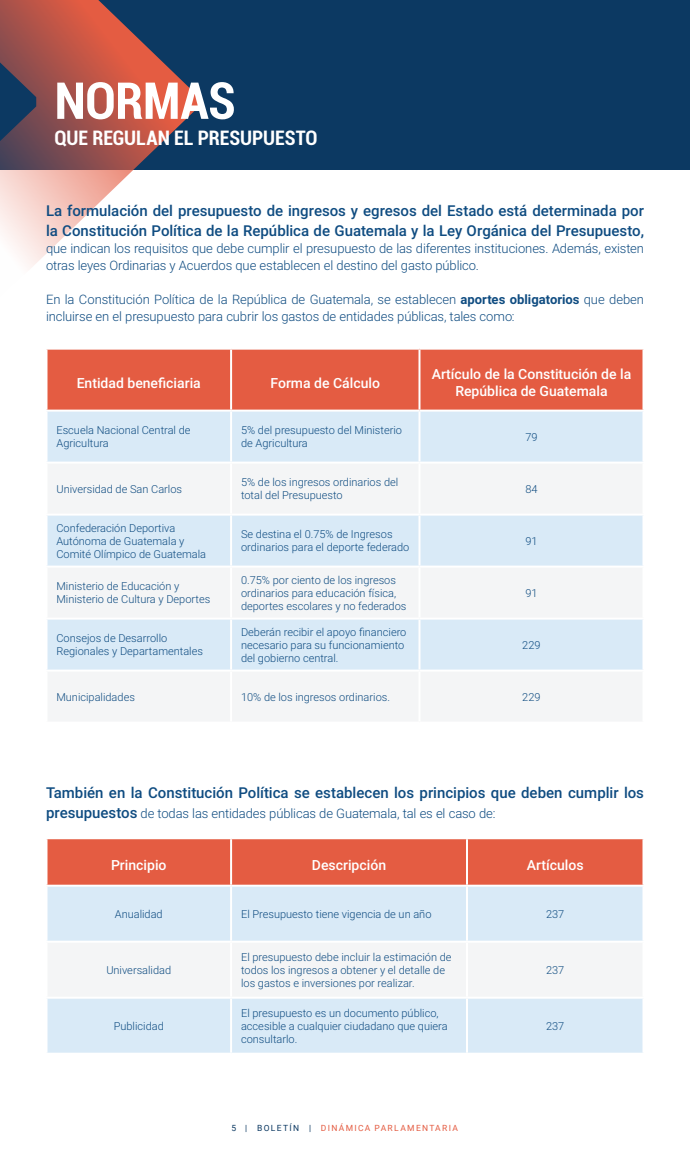
<style>
.page{position:relative;width:690px;height:1159px;background:#fff}
.page>*{position:absolute;margin:0;border:0;box-sizing:border-box;transform-origin:0 0}
.t1{font:700 condensed 51px "Roboto";letter-spacing:-.01em;color:#fff}
.t2{font:700 condensed 20px "Roboto";color:#fff}
.t3{font:500 15px/20px "Roboto";color:#0f4c81}
.t4{font:500 14px/16.8px "Roboto";color:#fff;text-align:center}
.t5{font:300 13px/17px "Roboto";letter-spacing:-.01em;color:#0f4c81}
.t6{font:300 11px/13px "Roboto";color:#0f4c81}
.t7{font:8.5px "Roboto";letter-spacing:.155em;color:#e45c42}
.s1{font-weight:700}
.s2{font-weight:500;font-size:15px}
.s3{color:#0c3962}
</style>
<div class="page">
<div style="left:0;top:0;width:690px;height:170px;background:#0c3962"></div>
<svg style="left:0;top:0;width:199px;height:268px"></svg>
<div style="left:48px;top:350px;width:594px;height:60px;background:#e45c42"></div>
<div style="left:48px;top:412px;width:594px;height:50px;background:#d9eaf7"></div>
<svg style="left:48px;top:464px;width:594px;height:257px;fill:#f4f5f6"></svg>
<hr style="left:230px;top:350px;width:2px;height:60px;background:#fff">
<hr style="left:418px;top:350px;width:2px;height:60px;background:#fff">
<hr style="left:230px;top:412px;width:2px;height:50px;background:#fff">
<hr style="left:418px;top:412px;width:2px;height:50px;background:#fff">
<hr style="left:230px;top:464px;width:2px;height:50px;background:#fff">
<hr style="left:418px;top:464px;width:2px;height:50px;background:#fff">
<hr style="left:46px;top:514px;width:185px;height:2px;background:#fff">
<hr style="left:231px;top:514px;width:189px;height:2px;background:#fff">
<hr style="left:230px;top:516px;width:2px;height:50px;background:#fff">
<hr style="left:420px;top:514px;width:224px;height:2px;background:#fff">
<hr style="left:418px;top:516px;width:2px;height:50px;background:#fff">
<hr style="left:46px;top:566px;width:185px;height:2px;background:#fff">
<hr style="left:231px;top:566px;width:189px;height:2px;background:#fff">
<hr style="left:230px;top:568px;width:2px;height:50px;background:#fff">
<hr style="left:420px;top:566px;width:224px;height:2px;background:#fff">
<hr style="left:418px;top:568px;width:2px;height:50px;background:#fff">
<hr style="left:46px;top:618px;width:185px;height:2px;background:#fff">
<hr style="left:231px;top:618px;width:189px;height:2px;background:#fff">
<hr style="left:230px;top:620px;width:2px;height:50px;background:#fff">
<hr style="left:420px;top:618px;width:224px;height:2px;background:#fff">
<hr style="left:418px;top:620px;width:2px;height:50px;background:#fff">
<hr style="left:46px;top:670px;width:185px;height:2px;background:#fff">
<hr style="left:231px;top:670px;width:189px;height:2px;background:#fff">
<hr style="left:230px;top:672px;width:2px;height:50px;background:#fff">
<hr style="left:420px;top:670px;width:224px;height:2px;background:#fff">
<hr style="left:418px;top:672px;width:2px;height:50px;background:#fff">
<div style="left:48px;top:839px;width:594px;height:46px;background:#e45c42"></div>
<div style="left:48px;top:887px;width:594px;height:166px;background:#d9eaf7"></div>
<div style="left:48px;top:943px;width:594px;height:54px;background:#f4f5f6"></div>
<hr style="left:230px;top:839px;width:2px;height:46px;background:#fff">
<hr style="left:466px;top:839px;width:2px;height:46px;background:#fff">
<hr style="left:230px;top:887px;width:2px;height:54px;background:#fff">
<hr style="left:466px;top:887px;width:2px;height:54px;background:#fff">
<hr style="left:46px;top:941px;width:185px;height:2px;background:#fff">
<hr style="left:231px;top:941px;width:236px;height:2px;background:#fff">
<hr style="left:230px;top:943px;width:2px;height:54px;background:#fff">
<hr style="left:467px;top:941px;width:177px;height:2px;background:#fff">
<hr style="left:466px;top:943px;width:2px;height:54px;background:#fff">
<hr style="left:46px;top:997px;width:185px;height:2px;background:#fff">
<hr style="left:231px;top:997px;width:236px;height:2px;background:#fff">
<hr style="left:230px;top:999px;width:2px;height:54px;background:#fff">
<hr style="left:467px;top:997px;width:177px;height:2px;background:#fff">
<hr style="left:466px;top:999px;width:2px;height:54px;background:#fff">
<h1 class="t1" style="left:55px;top:65px;width:183px">NORMAS</h1>
<h2 class="t2" style="left:55px;top:123px;width:265px">QUE REGULAN EL PRESUPUESTO</h2>
<h3 class="t3" style="left:46px;top:200px;width:600px">La formulación del presupuesto de ingresos y egresos del Estado está determinada por la Constitución Política de la República de Guatemala y la Ley Orgánica del Presupuesto,</h3>
<p class="t5" style="left:46px;top:240px;width:599px">que indican los requisitos que debe cumplir el presupuesto de las diferentes instituciones. Además, existen otras leyes Ordinarias y Acuerdos que establecen el destino del gasto público.</p>
<p class="t5" style="left:46px;top:291px;width:599px">En la Constitución Política de la República de Guatemala, se establecen <span class="s1">aportes obligatorios</span> que deben incluirse en el presupuesto para cubrir los gastos de entidades públicas, tales como:</p>
<p class="t4" style="left:77px;top:374px;width:126px">Entidad beneficiaria</p>
<p class="t4" style="left:271px;top:374px;width:111px">Forma de Cálculo</p>
<p class="t4" style="left:432px;top:366px;width:201px">Artículo de la Constitución de la<br>República de Guatemala</p>
<p class="t6" style="left:56px;top:423px;width:136px">Escuela Nacional Central de<br>Agricultura</p>
<p class="t6" style="left:241px;top:423px;width:162px">5% del presupuesto del Ministerio de Agricultura</p>
<p class="t6" style="left:525px;top:430px;width:14px">79</p>
<p class="t6" style="left:56px;top:482px;width:127px">Universidad de San Carlos</p>
<p class="t6" style="left:241px;top:475px;width:159px">5% de los ingresos ordinarios del total del Presupuesto</p>
<p class="t6" style="left:525px;top:482px;width:14px">84</p>
<p class="t6" style="left:56px;top:521px;width:151px">Confederación Deportiva<br>Autónoma de Guatemala y<br>Comité Olímpico de Guatemala</p>
<p class="t6" style="left:241px;top:527px;width:170px">Se destina el 0.75% de Ingresos ordinarios para el deporte federado</p>
<p class="t6" style="left:525px;top:534px;width:14px">91</p>
<p class="t6" style="left:56px;top:579px;width:155px">Ministerio de Educación y<br>Ministerio de Cultura y Deportes</p>
<p class="t6" style="left:241px;top:573px;width:167px">0.75% por ciento de los ingresos ordinarios para educación física, deportes escolares y no federados</p>
<p class="t6" style="left:525px;top:586px;width:14px">91</p>
<p class="t6" style="left:56px;top:631px;width:148px">Consejos de Desarrollo<br>Regionales y Departamentales</p>
<p class="t6" style="left:241px;top:625px;width:167px">Deberán recibir el apoyo financiero necesario para su funcionamiento del gobierno central.</p>
<p class="t6" style="left:522px;top:638px;width:20px">229</p>
<p class="t6" style="left:56px;top:690px;width:80px">Municipalidades</p>
<p class="t6" style="left:241px;top:690px;width:150px">10% de los ingresos ordinarios.</p>
<p class="t6" style="left:522px;top:690px;width:20px">229</p>
<h3 class="t3" style="left:46px;top:782px;width:600px">También en la Constitución Política se establecen los principios que deben cumplir los</h3>
<p class="t5" style="left:46px;top:804px;width:451px"><span class="s2">presupuestos</span> de todas las entidades públicas de Guatemala, tal es el caso de:</p>
<p class="t4" style="left:111px;top:856px;width:57px">Principio</p>
<p class="t4" style="left:312px;top:856px;width:76px">Descripción</p>
<p class="t4" style="left:527px;top:856px;width:58px">Artículos</p>
<p class="t6" style="left:115px;top:907px;width:49px">Anualidad</p>
<p class="t6" style="left:241px;top:907px;width:192px">El Presupuesto tiene vigencia de un año</p>
<p class="t6" style="left:546px;top:907px;width:20px">237</p>
<p class="t6" style="left:106px;top:963px;width:66px">Universalidad</p>
<p class="t6" style="left:114px;top:1019px;width:52px">Publicidad</p>
<p class="t6" style="left:241px;top:950px;width:212px">El presupuesto debe incluir la estimación de todos los ingresos a obtener y el detalle de los gastos e inversiones por realizar.</p>
<p class="t6" style="left:241px;top:1006px;width:208px">El presupuesto es un documento público, accesible a cualquier ciudadano que quiera consultarlo.</p>
<p class="t7" style="left:232px;top:1122px;width:228px"><span class="s3">5 | BOLETÍN |</span> DINÁMICA PARLAMENTARIA</p>
<p class="t6" style="left:546px;top:963px;width:20px">237</p>
<p class="t6" style="left:546px;top:1019px;width:20px">237</p>
</div>
